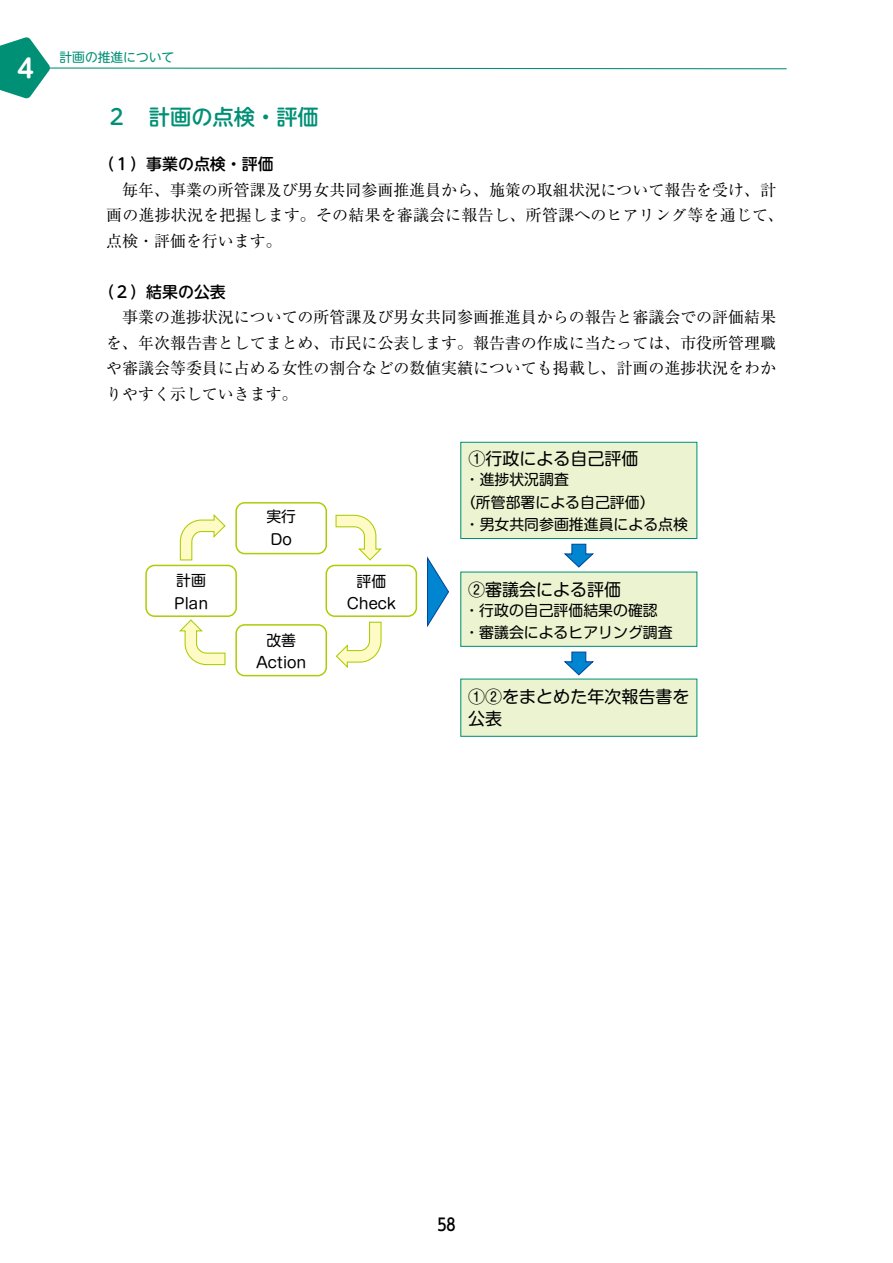
<style>
.page{position:relative;width:893px;height:1263px;background:#fff}
.page>*{position:absolute;margin:0;border:0;box-sizing:border-box;transform-origin:0 0}
.t1{font:700 25.5px "UD Shin M Go Pr 6 N De";color:#fff}
.t2{font:500 21.3px "UD Shin M Go Pr 6 N";color:#009075}
.t3{font:16.95px/22.4px "Shin M Go Pr 6 N";color:#000}
.t4{font:500 16.95px "UD Shin Go C Osiz Pr 6 N";color:#000}
.t5{font:15.9px/25.5px "Ryumin Pr 6 N";color:#000}
.t6{font:500 15.9px "UD Shin M Go Pr 6 N";color:#000}
.t7{font:14.85px/22.4px "Shin M Go Pr 6 N";color:#000}
.t8{font:12.75px "UD Shin M Go Pr 6 N";color:#009075}
</style>
<div class="page">
<svg style="left:0;top:37px;width:787px;height:62px"></svg>
<div style="left:235px;top:502px;width:92px;height:52px;border:1px solid #abcd03;border-radius:9px"></div>
<div style="left:235px;top:624px;width:92px;height:52px;border:1px solid #abcd03;border-radius:9px"></div>
<div style="left:145px;top:565px;width:92px;height:52px;border:1px solid #abcd03;border-radius:9px"></div>
<div style="left:326px;top:565px;width:91px;height:52px;border:1px solid #abcd03;border-radius:9px"></div>
<svg style="left:179px;top:514px;width:47px;height:47px"></svg>
<svg style="left:179px;top:619px;width:47px;height:47px"></svg>
<svg style="left:335px;top:621px;width:47px;height:47px"></svg>
<svg style="left:335px;top:514px;width:47px;height:47px"></svg>
<svg style="left:427px;top:556px;width:22px;height:72px"></svg>
<div style="left:461px;top:442px;width:236px;height:96px;background:#ecf3d0"></div>
<div style="left:460px;top:442px;width:237px;height:97px;border:1px solid #009075"></div>
<div style="left:461px;top:572px;width:236px;height:74px;background:#ecf3d0"></div>
<div style="left:460px;top:572px;width:237px;height:75px;border:1px solid #009075"></div>
<div style="left:461px;top:679px;width:236px;height:57px;background:#ecf3d0"></div>
<div style="left:460px;top:679px;width:237px;height:58px;border:1px solid #009075"></div>
<svg style="left:563px;top:651px;width:31px;height:25px"></svg>
<svg style="left:563px;top:543px;width:31px;height:25px"></svg>
<h1 class="t1" style="left:13px;top:47px;width:27px">４</h1>
<p class="t8" style="left:60px;top:47px;width:116px">計画の推進について</p>
<h2 class="t2" style="left:106px;top:99px;width:214px">２　計画の点検・評価</h2>
<p class="t6" style="left:98px;top:151px;width:177px">（１）事業の点検・評価</p>
<p class="t5" style="left:106px;top:176px;width:679px;text-indent:16px">毎年、事業の所管課及び男女共同参画推進員から、施策の取組状況について報告を受け、計画の進捗状況を把握します。その結果を審議会に報告し、所管課へのヒアリング等を通じて、点検・評価を行います。</p>
<p class="t6" style="left:98px;top:278px;width:129px">（２）結果の公表</p>
<p class="t5" style="left:106px;top:304px;width:671px;text-align:justify;text-indent:16px">事業の進捗状況についての所管課及び男女共同参画推進員からの報告と審議会での評価結果を、年次報告書としてまとめ、市民に公表します。報告書の作成に当たっては、市役所管理職や審議会等委員に占める女性の割合などの数値実績についても掲載し、計画の進捗状況をわかりやすく示していきます。</p>
<p class="t7" style="left:174px;top:569px;width:36px">計画<br>Plan</p>
<p class="t7" style="left:266px;top:505px;width:31px">実行<br>Do</p>
<p class="t7" style="left:256px;top:628px;width:52px;text-align:center">改善<br>Action</p>
<p class="t7" style="left:347px;top:569px;width:51px;text-align:center">評価<br>Check</p>
<p class="t3" style="left:468px;top:446px;width:172px">①行政による自己評価</p>
<p class="t7" style="left:461px;top:468px;width:228px">・進捗状況調査<br>（所管部署による自己評価）<br>・男女共同参画推進員による点検</p>
<p class="t3" style="left:468px;top:577px;width:155px">②審議会による評価</p>
<p class="t7" style="left:464px;top:598px;width:210px">・行政の自己評価結果の確認・審議会によるヒアリング調査</p>
<p class="t3" style="left:468px;top:684px;width:223px">①②をまとめた年次報告書を公表</p>
<p class="t4" style="left:437px;top:1211px;width:20px">58</p>
</div>
